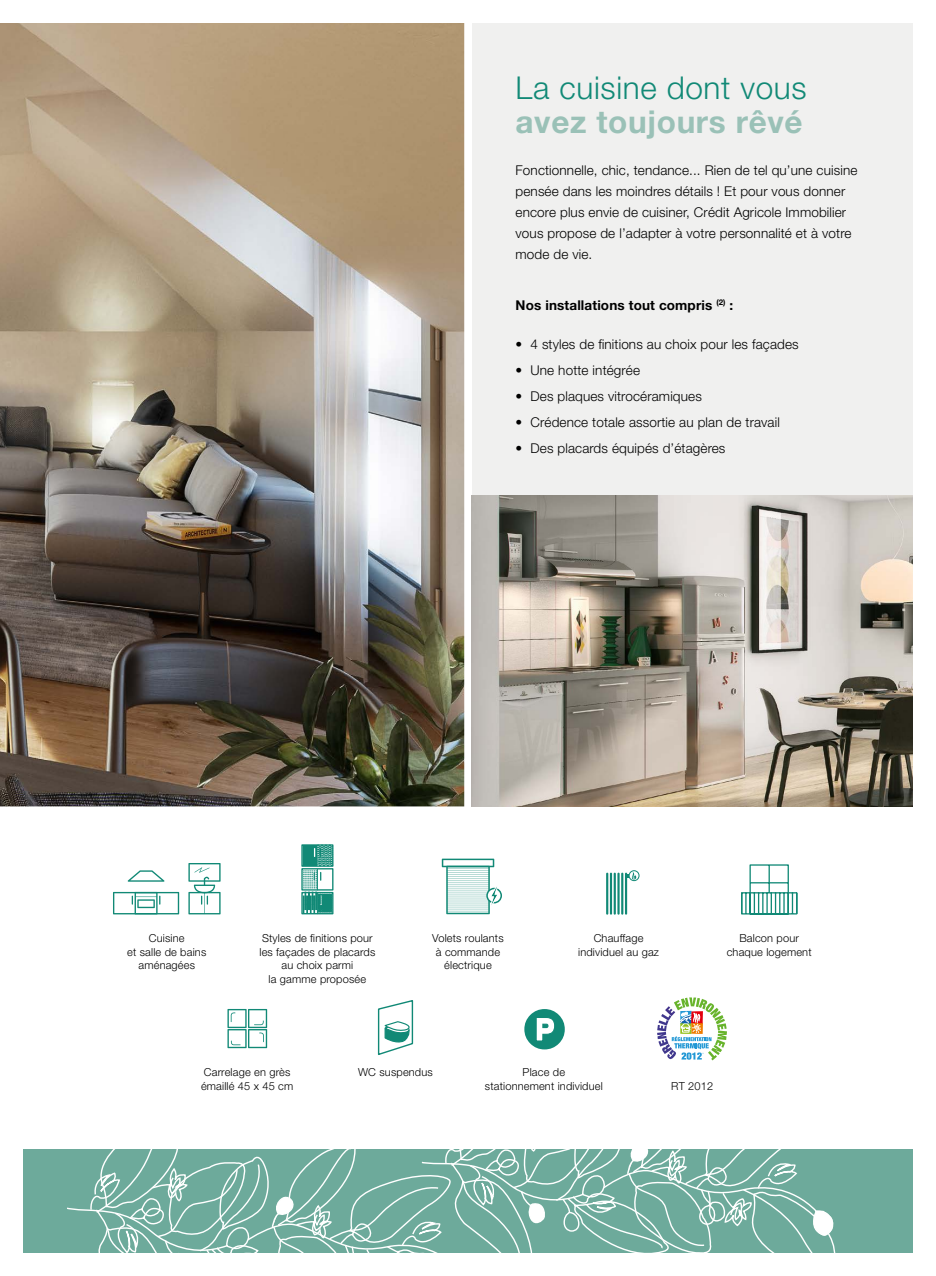
<style>
.page{position:relative;width:936px;height:1276px;background:#fff}
.page>*{position:absolute;margin:0;border:0;box-sizing:border-box;transform-origin:0 0}
.t1{font:300 31.5px "Helvetica Neue";letter-spacing:.02em;color:#118976}
.t2{font:700 31.5px "Helvetica Neue";letter-spacing:.02em;color:#9ac1b7}
.t3{font:300 13.5px/21px "Helvetica Neue";letter-spacing:.01em;color:#000}
.t4{font:700 13.5px "Helvetica Neue";letter-spacing:.01em;color:#000}
.t5{font:300 11.1px/13.5px "Helvetica Neue";letter-spacing:.015em;color:#000;text-align:center}
.t6{font:300 10.95px/13.5px "Helvetica Neue";letter-spacing:.015em;color:#000;text-align:center}
</style>
<div class="page">
<div style="left:23px;top:1149px;width:889px;height:103px;background:#6daa9b"></div>
<div style="left:471px;top:23px;width:441px;height:783px;background:#f0f0ef"></div>
<img style="left:0;top:23px;width:464px;height:783px">
<img style="left:471px;top:496px;width:441px;height:310px">
<hr style="left:606px;top:872px;width:2px;height:42px;background:#118976">
<hr style="left:610px;top:872px;width:2px;height:42px;background:#118976">
<hr style="left:613px;top:872px;width:2px;height:42px;background:#118976">
<hr style="left:617px;top:872px;width:2px;height:42px;background:#118976">
<hr style="left:621px;top:872px;width:2px;height:42px;background:#118976">
<hr style="left:625px;top:872px;width:2px;height:42px;background:#118976">
<svg style="left:625px;top:870px;width:14px;height:11px"></svg>
<svg style="left:301px;top:844px;width:33px;height:70px;background:#5eafa2"></svg>
<svg style="left:128px;top:870px;width:36px;height:11px"></svg>
<svg style="left:113px;top:892px;width:66px;height:22px"></svg>
<svg style="left:188px;top:863px;width:32px;height:51px"></svg>
<svg style="left:442px;top:858px;width:60px;height:56px"></svg>
<svg style="left:741px;top:864px;width:57px;height:50px"></svg>
<svg style="left:56px;top:997px;width:786px;height:256px"></svg>
<p class="t1" style="left:515px;top:68px;width:292px">La cuisine dont vous</p>
<p class="t2" style="left:515px;top:102px;width:288px">avez toujours rêvé</p>
<p class="t3" style="left:515px;top:160px;width:343px">Fonctionnelle, chic, tendance... Rien de tel qu’une cuisine pensée dans les moindres détails ! Et pour vous donner encore plus envie de cuisiner, Crédit Agricole Immobilier vous propose de l’adapter à votre personnalité et à votre mode de vie.</p>
<p class="t4" style="left:515px;top:297px;width:219px">Nos installations tout compris <sup>(2)</sup> :</p>
<p class="t3" style="left:515px;top:333px;width:284px">• 4 styles de finitions au choix pour les façades</p>
<p class="t3" style="left:515px;top:359px;width:126px">• Une hotte intégrée</p>
<p class="t3" style="left:515px;top:385px;width:188px">• Des plaques vitrocéramiques</p>
<p class="t3" style="left:515px;top:411px;width:266px">• Crédence totale assortie au plan de travail</p>
<p class="t3" style="left:515px;top:437px;width:211px">• Des placards équipés d’étagères</p>
<p class="t5" style="left:259px;top:931px;width:117px">Styles de finitions pour les façades de placards au choix parmi<br>la gamme proposée</p>
<p class="t5" style="left:578px;top:931px;width:82px">Chauffage individuel au gaz</p>
<p class="t5" style="left:127px;top:931px;width:81px">Cuisine<br>et salle de bains aménagées</p>
<p class="t6" style="left:432px;top:931px;width:73px">Volets roulants à commande électrique</p>
<p class="t6" style="left:726px;top:931px;width:86px">Balcon pour chaque logement</p>
<p class="t5" style="left:201px;top:1065px;width:94px;text-align:left">Carrelage en grès émaillé 45 x 45 cm</p>
<p class="t5" style="left:358px;top:1065px;width:76px">WC suspendus</p>
<p class="t5" style="left:485px;top:1065px;width:119px">Place de<br>stationnement individuel</p>
<p class="t5" style="left:671px;top:1078px;width:44px">RT 2012</p>
</div>
